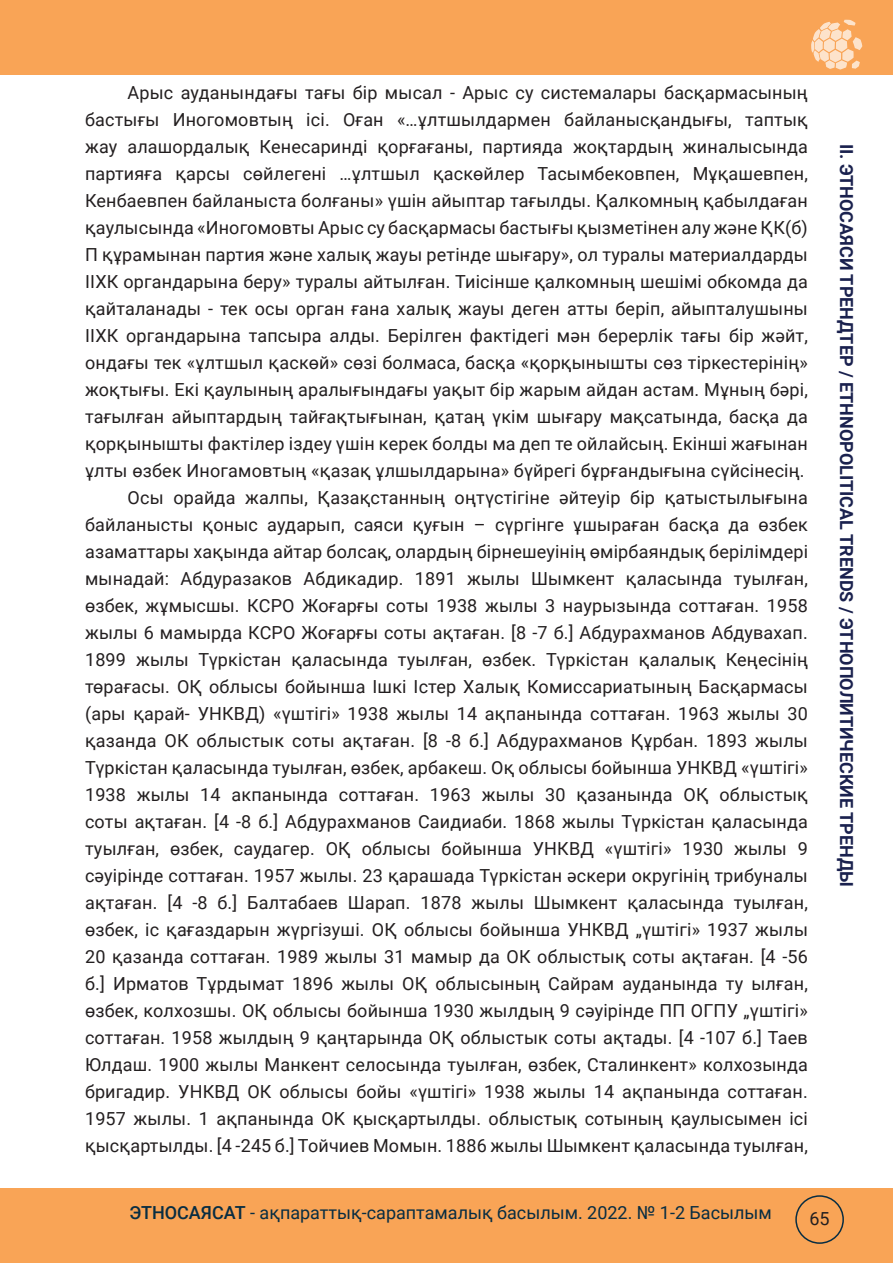
<style>
.page{position:relative;width:893px;height:1263px;background:#fff}
.page>*{position:absolute;margin:0;border:0;box-sizing:border-box;transform-origin:0 0}
.t1{font:18px/27px "Roboto";letter-spacing:.01em;color:#231f20;text-align:justify}
.t2{font:700 18px "Roboto";color:#1a214e}
.t3{font:18px "Roboto";color:#082d42}
.s1{font-weight:500}
</style>
<div class="page">
<div style="left:0;top:1188px;width:893px;height:75px;background:#f9a456"></div>
<div style="left:0;top:0;width:893px;height:74px;background:#f9a456"></div>
<svg style="left:811px;top:20px;width:51px;height:50px"></svg>
<div style="left:795px;top:1195px;width:49px;height:49px;border:2px solid #082d42;border-radius:50%"></div>
<p class="t1" style="left:85px;top:78px;width:724px;text-indent:43px">Арыс ауданындағы тағы бір мысал - Арыс су системалары басқармасының бастығы Иногомовтың ісі. Оған «…ұлтшылдармен байланысқандығы, таптық жау алашордалық Кенесаринді қорғағаны, партияда жоқтардың жиналысында партияға қарсы сөйлегені …ұлтшыл қаскөйлер Тасымбековпен, Мұқашевпен, Кенбаевпен байланыста болғаны» үшін айыптар тағылды. Қалкомның қабылдаған қаулысында «Иногомовты Арыс су басқармасы бастығы қызметінен алу және ҚК(б)<br>П құрамынан партия және халық жауы ретінде шығару», ол туралы материалдарды ІІХК органдарына беру» туралы айтылған. Тиісінше қалкомның шешімі обкомда да қайталанады - тек осы орган ғана халық жауы деген атты беріп, айыпталушыны ІІХК органдарына тапсыра алды. Берілген фактідегі мән берерлік тағы бір жәйт, ондағы тек «ұлтшыл қаскөй» сөзі болмаса, басқа «қорқынышты сөз тіркестерінің» жоқтығы. Екі қаулының аралығындағы уақыт бір жарым айдан астам. Мұның бәрі, тағылған айыптардың тайғақтығынан, қатаң үкім шығару мақсатында, басқа да қорқынышты фактілер іздеу үшін керек болды ма деп те ойлайсың. Екінші жағынан ұлты өзбек Иногамовтың «қазақ ұлшылдарына» бүйрегі бұрғандығына сүйсінесің.</p>
<p class="t1" style="left:85px;top:483px;width:724px;text-indent:43px">Осы орайда жалпы, Қазақстанның оңтүстігіне әйтеуір бір қатыстылығына байланысты қоныс аударып, саяси қуғын – сүргінге ұшыраған басқа да өзбек азаматтары хақында айтар болсақ, олардың бірнешеуінің өмірбаяндық берілімдері мынадай: Абдуразаков Абдикадир. 1891 жылы Шымкент қаласында туылған, өзбек, жұмысшы. КСРО Жоғарғы соты 1938 жылы 3 наурызында соттаған. 1958 жылы 6 мамырда КСРО Жоғарғы соты ақтаған. [8 -7 б.] Абдурахманов Абдувахап.<br>1899 жылы Түркістан қаласында туылған, өзбек. Түркістан қалалық Кеңесінің төрағасы. ОҚ облысы бойынша Ішкі Істер Халық Комиссариатының Басқармасы (ары қарай- УНКВД) «үштігі» 1938 жылы 14 ақпанында соттаған. 1963 жылы 30 қазанда ОК облыстык соты ақтаған. [8 -8 б.] Абдурахманов Құрбан. 1893 жылы Түркістан қаласында туылған, өзбек, арбакеш. Оқ облысы бойынша УНКВД «үштігі» 1938 жылы 14 акпанында соттаған. 1963 жылы 30 қазанында ОҚ облыстық соты ақтаған. [4 -8 б.] Абдурахманов Саидиаби. 1868 жылы Түркістан қаласында туылған, өзбек, саудагер. ОҚ облысы бойынша УНКВД «үштігі» 1930 жылы 9 сәуірінде соттаған. 1957 жылы. 23 қарашада Түркістан әскери округінің трибуналы ақтаған. [4 -8 б.] Балтабаев Шарап. 1878 жылы Шымкент қаласында туылған, өзбек, іс қағаздарын жүргізуші. ОҚ облысы бойынша УНКВД „үштігі» 1937 жылы 20 қазанда соттаған. 1989 жылы 31 мамыр да ОК облыстық соты ақтаған. [4 -56 б.] Ирматов Тұрдымат 1896 жылы ОҚ облысының Сайрам ауданында ту ылған, өзбек, колхозшы. ОҚ облысы бойынша 1930 жылдың 9 сәуірінде ПП ОГПУ „үштігі» соттаған. 1958 жылдың 9 қаңтарында ОҚ облыстык соты ақтады. [4 -107 б.] Таев Юлдаш. 1900 жылы Манкент селосында туылған, өзбек, Сталинкент» колхозында бригадир. УНКВД ОК облысы бойы «үштігі» 1938 жылы 14 ақпанында соттаған.<br>1957 жылы. 1 ақпанында OK қысқартылды. облыстық сотының қаулысымен ісі қысқартылды. [4 -245 б.] Тойчиев Момын. 1886 жылы Шымкент қаласында туылған,</p>
<p class="t2" style="left:859px;top:144px;width:745px;rotate:90deg">II. ЭТНОСАЯСИ ТРЕНДТЕР / ETHNOPOLITICAL TRENDS / ЭТНОПОЛИТИЧЕСКИЕ ТРЕНДЫ</p>
<p class="t3" style="left:129px;top:1200px;width:644px"><span class="s1">ЭТНОСАЯСАТ</span> - ақпараттық-сараптамалық басылым. 2022. № 1-2 Басылым</p>
<p class="t1" style="left:809px;top:1205px;width:22px">65</p>
</div>
